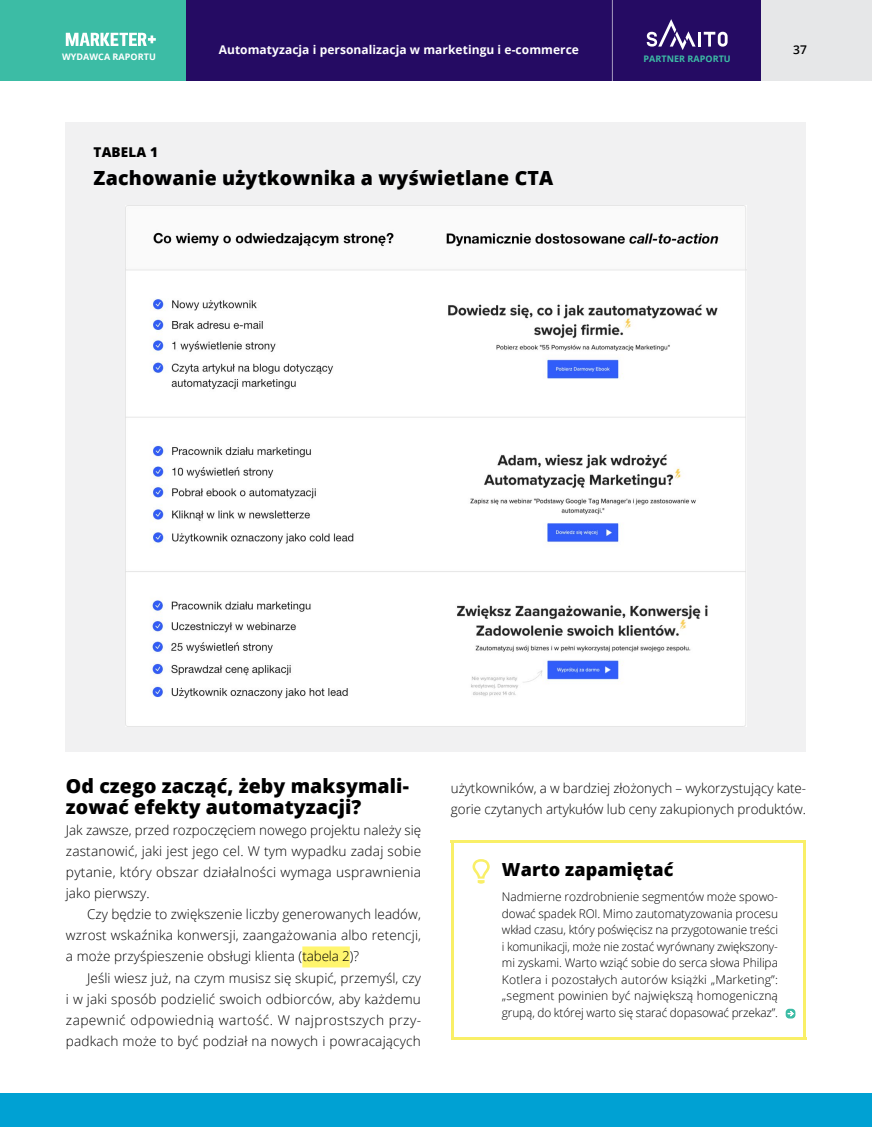
<style>
.page{position:relative;width:872px;height:1127px;background:#fff}
.page>*{position:absolute;margin:0;border:0;box-sizing:border-box;transform-origin:0 0}
.t1{font:800 19.5px/21px "Open Sans";letter-spacing:.005em;color:#000}
.t2{font:800 18px "Open Sans";letter-spacing:.005em;color:#000}
.t3{font:300 13.5px/21px "Open Sans";letter-spacing:.005em;color:#000;text-align:justify}
.t4{font:800 13.5px "Open Sans";letter-spacing:.01em;color:#000}
.t5{font:300 12px/16.5px "Open Sans";letter-spacing:-.01em;color:#000;text-align:justify}
.t6{font:700 12px "Open Sans";letter-spacing:.005em;color:#fff}
.t7{font:600 12px "Open Sans";color:#000}
.t8{font:700 9px "Open Sans";letter-spacing:.005em;color:#fff}
.t9{font:700 9px "Open Sans";letter-spacing:.005em;color:#3cbca5}
</style>
<div class="page">
<div style="left:149px;top:0;width:723px;height:80px;background:#250b63"></div>
<div style="left:761px;top:0;width:111px;height:80px;background:#e6e7e8"></div>
<div style="left:0;top:0;width:185px;height:80px;background:#3cbca5"></div>
<hr style="left:612px;top:0;width:1px;height:81px;background:#fff">
<div style="left:0;top:1093px;width:872px;height:34px;background:#00a1d3"></div>
<svg style="left:66px;top:33px;width:90px;height:13px"></svg>
<hr style="left:697px;top:32px;width:3px;height:15px;background:#fff">
<svg style="left:703px;top:32px;width:24px;height:15px"></svg>
<svg style="left:646px;top:19px;width:49px;height:31px"></svg>
<div style="left:66px;top:122px;width:740px;height:629px;background:#f1f1f2"></div>
<img style="left:126px;top:205px;width:620px;height:521px">
<div style="left:302px;top:946px;width:48px;height:21px;background:#fff56d"></div>
<hr style="left:451px;top:840px;width:355px;height:3px;background:#f9ef67">
<hr style="left:451px;top:1037px;width:355px;height:3px;background:#f9ef67">
<hr style="left:451px;top:840px;width:3px;height:200px;background:#f9ef67">
<hr style="left:803px;top:840px;width:3px;height:200px;background:#f9ef67">
<svg style="left:472px;top:859px;width:18px;height:25px"></svg>
<svg style="left:785px;top:1009px;width:10px;height:9px"></svg>
<svg style="left:787px;top:1010px;width:7px;height:7px"></svg>
<p class="t6" style="left:219px;top:41px;width:362px">Automatyzacja i personalizacja w marketingu i e-commerce</p>
<p class="t7" style="left:793px;top:41px;width:15px">37</p>
<p class="t8" style="left:62px;top:51px;width:95px">WYDAWCA RAPORTU</p>
<p class="t9" style="left:643px;top:53px;width:89px">PARTNER RAPORTU</p>
<p class="t4" style="left:94px;top:142px;width:66px">TABELA 1</p>
<h1 class="t1" style="left:94px;top:166px;width:461px">Zachowanie użytkownika a wyświetlane CTA</h1>
<h1 class="t1" style="left:66px;top:775px;width:344px">Od czego zacząć, żeby maksymali&shy;zować efekty automatyzacji?</h1>
<p class="t3" style="left:66px;top:820px;width:357px">Jak zawsze, przed rozpoczęciem nowego projektu należy się zastanowić, jaki jest jego cel. W tym wypadku zadaj sobie pytanie, który obszar działalności wymaga usprawnienia jako pierwszy.</p>
<p class="t3" style="left:66px;top:904px;width:357px;text-indent:21px">Czy będzie to zwiększenie liczby generowanych leadów, wzrost wskaźnika konwersji, zaangażowania albo retencji, a może przyśpieszenie obsługi klienta (tabela 2)?</p>
<p class="t3" style="left:66px;top:967px;width:357px;text-indent:21px">Jeśli wiesz już, na czym musisz się skupić, przemyśl, czy i w jaki sposób podzielić swoich odbiorców, aby każdemu zapewnić odpowiednią wartość. W najprostszych przy&shy;padkach może to być podział na nowych i powracających</p>
<p class="t3" style="left:451px;top:778px;width:357px">użytkowników, a w bardziej złożonych – wykorzystujący kate&shy;gorie czytanych artykułów lub ceny zakupionych produktów.</p>
<h2 class="t2" style="left:502px;top:856px;width:173px">Warto zapamiętać</h2>
<p class="t5" style="left:502px;top:888px;width:278px">Nadmierne rozdrobnienie segmentów może spowo&shy;dować spadek ROI. Mimo zautomatyzowania procesu wkład czasu, który poświęcisz na przygotowanie treści i komunikacji, może nie zostać wyrównany zwiększony&shy;mi zyskami. Warto wziąć sobie do serca słowa Philipa Kotlera i pozostałych autorów książki „Marketing”: „segment powinien być największą homogeniczną grupą, do której warto się starać dopasować przekaz”.</p>
</div>
